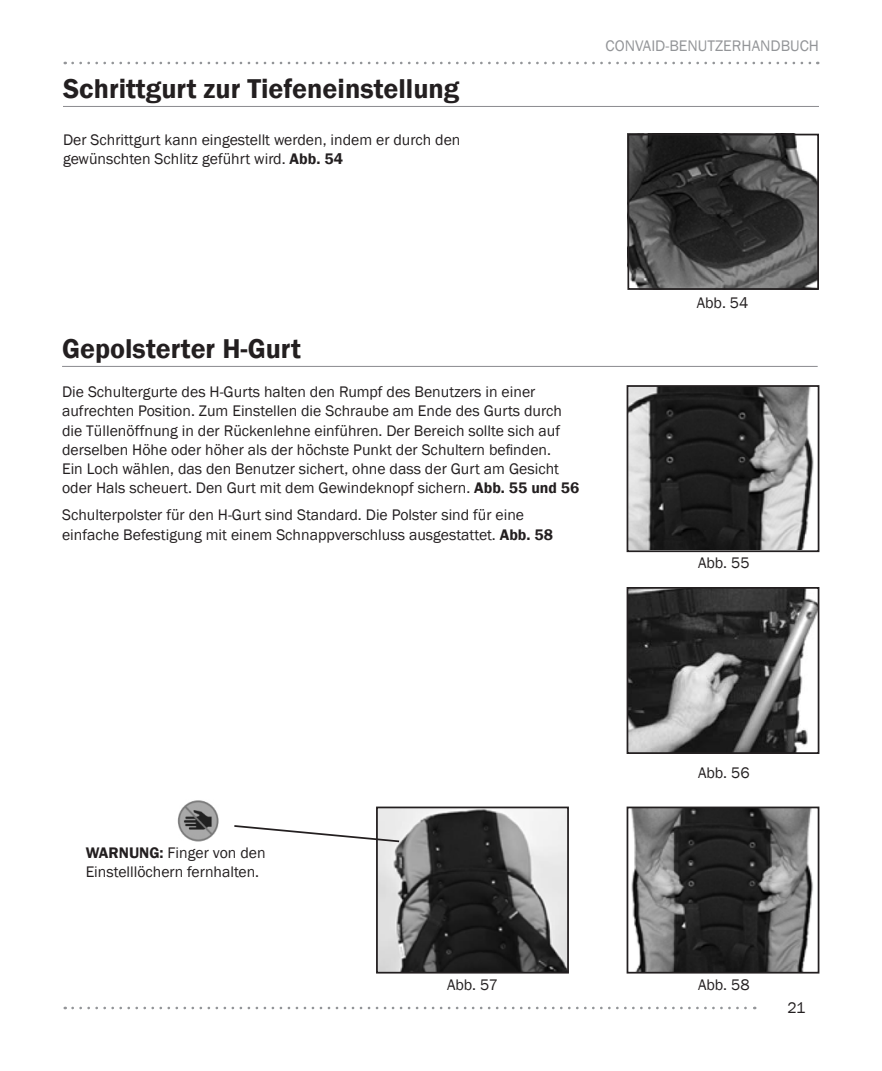
<style>
.page{position:relative;width:882px;height:1071px;background:#fff}
.page>*{position:absolute;margin:0;border:0;box-sizing:border-box;transform-origin:0 0}
.Etac_Sub_Header{font:600 28px "Franklin Gothic";color:#231f20}
.Etac_UG_Paragraph{font:15.75px/19.2px "Franklin Gothic";color:#231f20}
.t1{font:15.75px "Franklin Gothic";color:#939598}
.s1{font-weight:600}
</style>
<div class="page">
<svg style="left:73px;top:62px;width:745px;height:2px"></svg>
<svg style="left:73px;top:1007px;width:682px;height:2px"></svg>
<hr style="left:63px;top:106px;width:756px;height:1px;background:#8a8a8e">
<hr style="left:62px;top:366px;width:756px;height:1px;background:#8a8a8e">
<img style="left:630px;top:137px;width:186px;height:150px">
<img style="left:177px;top:800px;width:42px;height:42px">
<div style="left:627px;top:134px;width:192px;height:156px;border:2px solid #231f20"></div>
<img style="left:630px;top:388px;width:184px;height:161px">
<div style="left:627px;top:385px;width:192px;height:167px;border:2px solid #231f20"></div>
<img style="left:630px;top:590px;width:186px;height:161px">
<div style="left:627px;top:587px;width:192px;height:167px;border:2px solid #231f20"></div>
<img style="left:631px;top:810px;width:182px;height:161px">
<div style="left:627px;top:807px;width:192px;height:167px;border:2px solid #231f20"></div>
<img style="left:379px;top:810px;width:187px;height:161px">
<div style="left:376px;top:807px;width:193px;height:167px;border:2px solid #231f20"></div>
<svg style="left:234px;top:824px;width:167px;height:19px"></svg>
<p class="Etac_Sub_Header" style="left:63px;top:72px;width:398px">Schrittgurt zur Tiefeneinstellung</p>
<p class="Etac_UG_Paragraph" style="left:63px;top:130px;width:399px">Der Schrittgurt kann eingestellt werden, indem er durch den gewünschten Schlitz geführt wird. <span class="s1">Abb. 54</span></p>
<p class="t1" style="left:606px;top:36px;width:215px">CONVAID-BENUTZERHANDBUCH</p>
<p class="Etac_Sub_Header" style="left:62px;top:332px;width:240px">Gepolsterter H-Gurt</p>
<p class="Etac_UG_Paragraph" style="left:62px;top:383px;width:519px">Die Schultergurte des H-Gurts halten den Rumpf des Benutzers in einer aufrechten Position. Zum Einstellen die Schraube am Ende des Gurts durch die Tüllenöffnung in der Rückenlehne einführen. Der Bereich sollte sich auf derselben Höhe oder höher als der höchste Punkt der Schultern befinden.<br>Ein Loch wählen, das den Benutzer sichert, ohne dass der Gurt am Gesicht oder Hals scheuert. Den Gurt mit dem Gewindeknopf sichern. <span class="s1">Abb. 55 und 56</span></p>
<p class="Etac_UG_Paragraph" style="left:62px;top:506px;width:492px">Schulterpolster für den H-Gurt sind Standard. Die Polster sind für eine einfache Befestigung mit einem Schnappverschluss ausgestattet. <span class="s1">Abb. 58</span></p>
<p class="Etac_UG_Paragraph" style="left:697px;top:293px;width:53px">Abb. 54</p>
<p class="Etac_UG_Paragraph" style="left:698px;top:553px;width:53px">Abb. 55</p>
<p class="Etac_UG_Paragraph" style="left:86px;top:843px;width:181px"><span class="s1">WARNUNG:</span> Finger von den<br>Einstelllöchern fernhalten.</p>
<p class="Etac_UG_Paragraph" style="left:698px;top:764px;width:53px">Abb. 56</p>
<p class="Etac_UG_Paragraph" style="left:447px;top:976px;width:52px">Abb. 57</p>
<p class="Etac_UG_Paragraph" style="left:698px;top:976px;width:53px">Abb. 58</p>
<p class="Etac_UG_Paragraph" style="left:787px;top:999px;width:19px">21</p>
</div>
